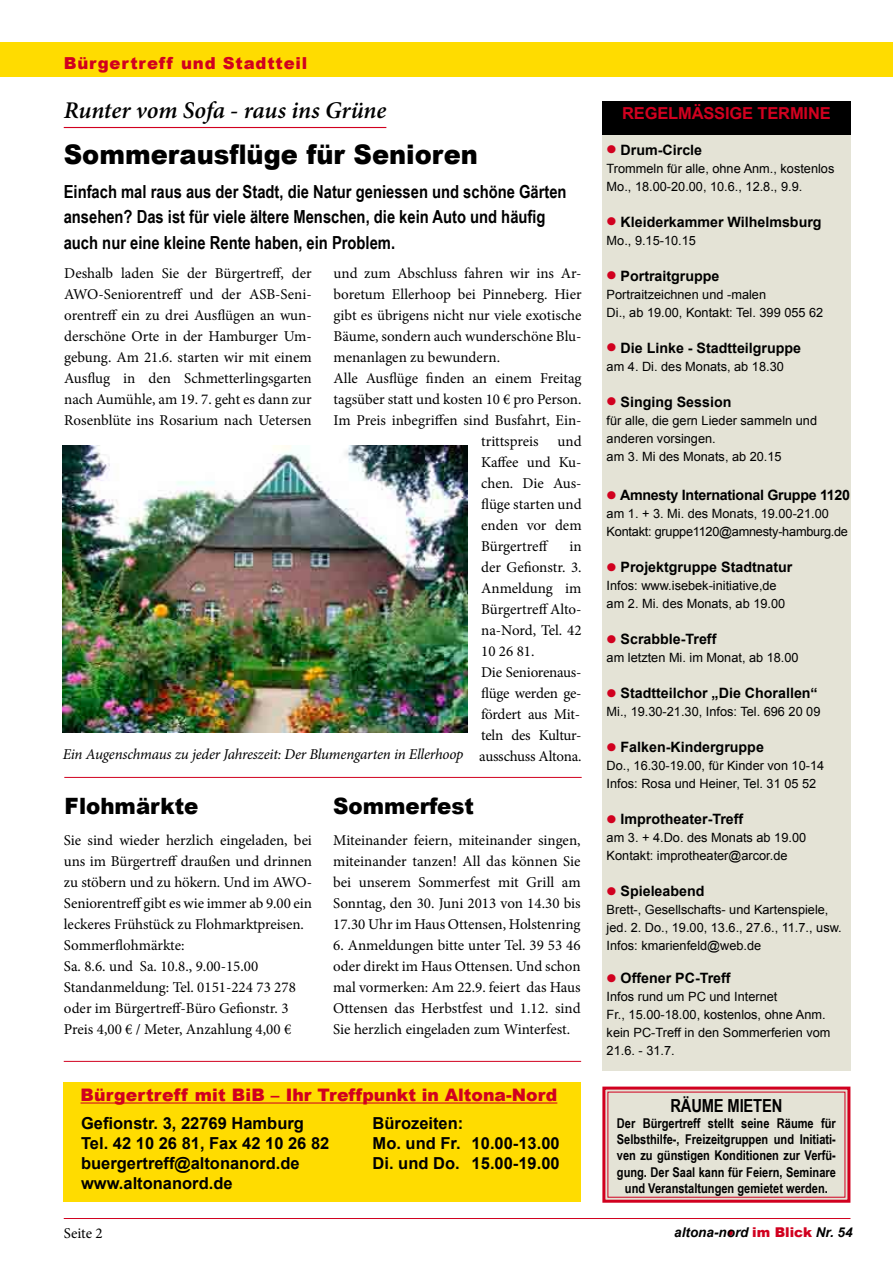
<style>
.page{position:relative;width:893px;height:1263px;background:#fff}
.page>*{position:absolute;margin:0;border:0;box-sizing:border-box;transform-origin:0 0}
.t1{font:900 27px "Arial";color:#000;scale:.95 1}
.t2{font:italic 600 24px "Minion Pro";letter-spacing:-.01em;color:#000}
.t3{font:900 22.5px "Arial";color:#000;scale:.95 1}
.t4{font:700 18px/25.5px "Arial Narrow";color:#000}
.t5{font:900 17.25px "Arial";letter-spacing:.005em;color:#d1001f}
.t6{font:700 16.5px/19.8px "Arial";color:#000}
.t7{font:900 16.5px "Arial";letter-spacing:.05em;color:#d1001f}
.t8{font:700 16.5px "Arial";letter-spacing:-.01em;color:#d1001f}
.t9{font:15px/21px "Minion Pro";letter-spacing:-.005em;color:#000;text-align:justify}
.t10{font:italic 15px "Minion Pro";letter-spacing:-.015em;color:#000}
.t11{font:700 14.25px "Arial";color:#000}
.t12{font:700 14.25px "Arial";letter-spacing:-.02em;color:#000}
.t13{font:700 13.5px/16.2px "Arial Narrow";color:#000;text-align:center}
.t14{font:italic 700 13.5px "Arial";color:#000}
.t15{font:12.75px/18px "Arial";color:#000}
.t16{font:12.75px/18px "Arial";letter-spacing:-.02em;color:#000}
.s1{font-style:normal}
.s2{font-size:28.5px;color:#d1001f}
.s3{font-weight:900;font-style:normal;color:#d1001f}
</style>
<div class="page">
<svg style="left:728px;top:1229px;width:5px;height:7px"></svg>
<hr style="left:64px;top:1218px;width:786px;height:1px;background:#d1001f">
<div style="left:0;top:43px;width:893px;height:34px;background:#ffdc00"></div>
<hr style="left:64px;top:1061px;width:517px;height:1px;background:#d1001f">
<div style="left:602px;top:101px;width:248px;height:969px;background:#e4e3d6"></div>
<svg style="left:602px;top:1086px;width:249px;height:117px;background:#e2cdc4"></svg>
<div style="left:602px;top:101px;width:248px;height:33px;background:#000"></div>
<div style="left:64px;top:1083px;width:517px;height:119px;background:#ffdc00"></div>
<hr style="left:81px;top:1102px;width:476px;height:1px;background:#d1001f">
<hr style="left:64px;top:777px;width:518px;height:1px;background:#d1001f">
<hr style="left:64px;top:127px;width:322px;height:1px;background:#d1001f">
<img style="left:63px;top:446px;width:404px;height:287px">
<p class="t7" style="left:64px;top:51px;width:245px">Bürgertreff und Stadtteil</p>
<h2 class="t2" style="left:64px;top:94px;width:324px">Runter vom Sofa - raus ins Grüne</h2>
<h1 class="t1" style="left:64px;top:135px;width:437px">Sommerausflüge für Senioren</h1>
<p class="t4" style="left:64px;top:178px;width:504px">Einfach mal raus aus der Stadt, die Natur geniessen und schöne Gärten ansehen? Das ist für viele ältere Menschen, die kein Auto und häufig auch nur eine kleine Rente haben, ein Problem.</p>
<p class="t9" style="left:334px;top:263px;width:250px">und zum Abschluss fahren wir ins Ar-</p>
<p class="t9" style="left:334px;top:284px;width:250px">boretum Ellerhoop bei Pinneberg. Hier</p>
<p class="t9" style="left:334px;top:305px;width:250px">gibt es übrigens nicht nur viele exotische</p>
<p class="t9" style="left:334px;top:326px;width:250px">Bäume, sondern auch wunderschöne Blu-</p>
<p class="t9" style="left:334px;top:347px;width:168px">menanlagen zu bewundern.</p>
<p class="t9" style="left:334px;top:368px;width:250px">Alle Ausflüge finden an einem Freitag</p>
<p class="t9" style="left:334px;top:389px;width:250px">tagsüber statt und kosten 10 € pro Person.</p>
<p class="t9" style="left:334px;top:410px;width:250px">Im Preis inbegriffen sind Busfahrt, Ein-</p>
<p class="t9" style="left:481px;top:431px;width:59px">trittspreis</p>
<p class="t9" style="left:64px;top:263px;width:249px">Deshalb laden Sie der Bürgertreff, der AWO-Seniorentreff und der ASB-Seni&shy;orentreff ein zu drei Ausflügen an wun&shy;derschöne Orte in der Hamburger Um&shy;gebung. Am 21.6. starten wir mit einem Ausflug in den Schmetterlingsgarten nach Aumühle, am 19. 7. geht es dann zur Rosenblüte ins Rosarium nach Uetersen</p>
<p class="t9" style="left:481px;top:431px;width:102px;text-indent:76px">und Kaffee und Ku&shy;chen. Die Aus&shy;flüge starten und enden vor dem Bürgertreff</p>
<p class="t9" style="left:481px;top:536px;width:102px;text-align:left;text-indent:88px">in der Gefionstr. 3.<br>Anmeldung im<br>Bürgertreff Alto&shy;na-Nord, Tel. 42<br>10 26 81.<br>Die Seniorenaus&shy;flüge werden ge&shy;fördert aus Mit&shy;teln des Kultur-</p>
<p class="t10" style="left:63px;top:744px;width:520px">Ein Augenschmaus zu jeder Jahreszeit: Der Blumengarten in Ellerhoop <span class="s1">ausschuss Altona.</span></p>
<h3 class="t3" style="left:65px;top:790px;width:142px">Flohmärkte</h3>
<p class="t9" style="left:64px;top:830px;width:250px;text-align:left">Sie sind wieder herzlich eingeladen, bei uns im Bürgertreff draußen und drinnen zu stöbern und zu hökern. Und im AWO-Seniorentreff gibt es wie immer ab 9.00 ein leckeres Frühstück zu Flohmarktpreisen.<br>Sommerflohmärkte:<br>Sa. 8.6. und Sa. 10.8., 9.00-15.00<br>Standanmeldung: Tel. 0151-224 73 278 oder im Bürgertreff-Büro Gefionstr. 3<br>Preis 4,00 € / Meter, Anzahlung 4,00 €</p>
<h3 class="t3" style="left:333px;top:790px;width:150px">Sommerfest</h3>
<p class="t9" style="left:333px;top:830px;width:249px">Miteinander feiern, miteinander singen, miteinander tanzen! All das können Sie bei unserem Sommerfest mit Grill am Sonntag, den 30. Juni 2013 von 14.30 bis 17.30 Uhr im Haus Ottensen, Holstenring</p>
<p class="t9" style="left:333px;top:935px;width:249px">6. Anmeldungen bitte unter Tel. 39 53 46 oder direkt im Haus Ottensen. Und schon mal vormerken: Am 22.9. feiert das Haus Ottensen das Herbstfest und 1.12. sind Sie herzlich eingeladen zum Winterfest.</p>
<p class="t5" style="left:81px;top:1082px;width:478px">Bürgertreff mit BiB – Ihr Treffpunkt in Altona-Nord</p>
<p class="t6" style="left:81px;top:1114px;width:250px">Gefionstr. 3, 22769 Hamburg<br>Tel. 42 10 26 81, Fax 42 10 26 82 buergertreff@altonanord.de www.altonanord.de</p>
<p class="t6" style="left:373px;top:1114px;width:189px">Bürozeiten:<br>Mo. und Fr. 10.00-13.00<br>Di. und Do. 15.00-19.00</p>
<p class="t8" style="left:622px;top:102px;width:210px">RegelmäSSige Termine</p>
<p class="t11" style="left:607px;top:141px;width:97px"><span class="s2">•</span> Drum-Circle</p>
<p class="t15" style="left:607px;top:160px;width:229px">Trommeln für alle, ohne Anm., kostenlos<br>Mo., 18.00-20.00, 10.6., 12.8., 9.9.</p>
<p class="t11" style="left:607px;top:213px;width:216px"><span class="s2">•</span> Kleiderkammer Wilhelmsburg</p>
<p class="t15" style="left:607px;top:232px;width:91px">Mo., 9.15-10.15</p>
<p class="t11" style="left:607px;top:267px;width:114px"><span class="s2">•</span> Portraitgruppe</p>
<p class="t15" style="left:607px;top:286px;width:218px">Portraitzeichnen und -malen<br>Di., ab 19.00, Kontakt: Tel. 399 055 62</p>
<p class="t11" style="left:607px;top:339px;width:196px"><span class="s2">•</span> Die Linke - Stadtteilgruppe</p>
<p class="t15" style="left:607px;top:358px;width:179px">am 4. Di. des Monats, ab 18.30</p>
<p class="t11" style="left:607px;top:393px;width:126px"><span class="s2">•</span> Singing Session</p>
<p class="t15" style="left:607px;top:412px;width:212px">für alle, die gern Lieder sammeln und anderen vorsingen.<br>am 3. Mi des Monats, ab 20.15</p>
<p class="t12" style="left:607px;top:486px;width:245px"><span class="s2">•</span> Amnesty International Gruppe 1120</p>
<p class="t16" style="left:607px;top:505px;width:243px">am 1. + 3. Mi. des Monats, 19.00-21.00<br>Kontakt: gruppe1120@amnesty-hamburg.de</p>
<p class="t11" style="left:607px;top:558px;width:187px"><span class="s2">•</span> Projektgruppe Stadtnatur</p>
<p class="t15" style="left:607px;top:577px;width:180px">Infos: www.isebek-initiative,de am 2. Mi. des Monats, ab 19.00</p>
<p class="t11" style="left:607px;top:630px;width:111px"><span class="s2">•</span> Scrabble-Treff</p>
<p class="t15" style="left:607px;top:649px;width:194px">am letzten Mi. im Monat, ab 18.00</p>
<p class="t11" style="left:607px;top:684px;width:213px"><span class="s2">•</span> Stadtteilchor „Die Chorallen“</p>
<p class="t15" style="left:607px;top:703px;width:215px">Mi., 19.30-21.30, Infos: Tel. 696 20 09</p>
<p class="t11" style="left:607px;top:738px;width:159px"><span class="s2">•</span> Falken-Kindergruppe</p>
<p class="t15" style="left:607px;top:757px;width:219px">Do., 16.30-19.00, für Kinder von 10-14<br>Infos: Rosa und Heiner, Tel. 31 05 52</p>
<p class="t11" style="left:607px;top:810px;width:138px"><span class="s2">•</span> Improtheater-Treff</p>
<p class="t15" style="left:607px;top:829px;width:201px">am 3. + 4.Do. des Monats ab 19.00<br>Kontakt: improtheater@arcor.de</p>
<p class="t11" style="left:607px;top:882px;width:99px"><span class="s2">•</span> Spieleabend</p>
<p class="t15" style="left:607px;top:901px;width:237px">Brett-, Gesellschafts- und Kartenspiele, jed. 2. Do., 19.00, 13.6., 27.6., 11.7., usw.<br>Infos: kmarienfeld@web.de</p>
<p class="t11" style="left:607px;top:969px;width:125px"><span class="s2">•</span> Offener PC-Treff</p>
<p class="t15" style="left:607px;top:988px;width:225px">Infos rund um PC und Internet<br>Fr., 15.00-18.00, kostenlos, ohne Anm. kein PC-Treff in den Sommerferien vom<br>21.6. - 31.7.</p>
<p class="t4" style="left:670px;top:1092px;width:111px">Räume mieten</p>
<p class="t13" style="left:617px;top:1114px;width:221px">Der Bürgertreff stellt seine Räume für Selbsthilfe-, Freizeitgruppen und Initiati&shy;ven zu günstigen Konditionen zur Verfü&shy;gung. Der Saal kann für Feiern, Seminare und Veranstaltungen gemietet werden.</p>
<p class="t9" style="left:64px;top:1222px;width:40px">Seite 2</p>
<p class="t14" style="left:674px;top:1223px;width:180px">altona-nord <span class="s3">im Blick</span> Nr. 54</p>
</div>
